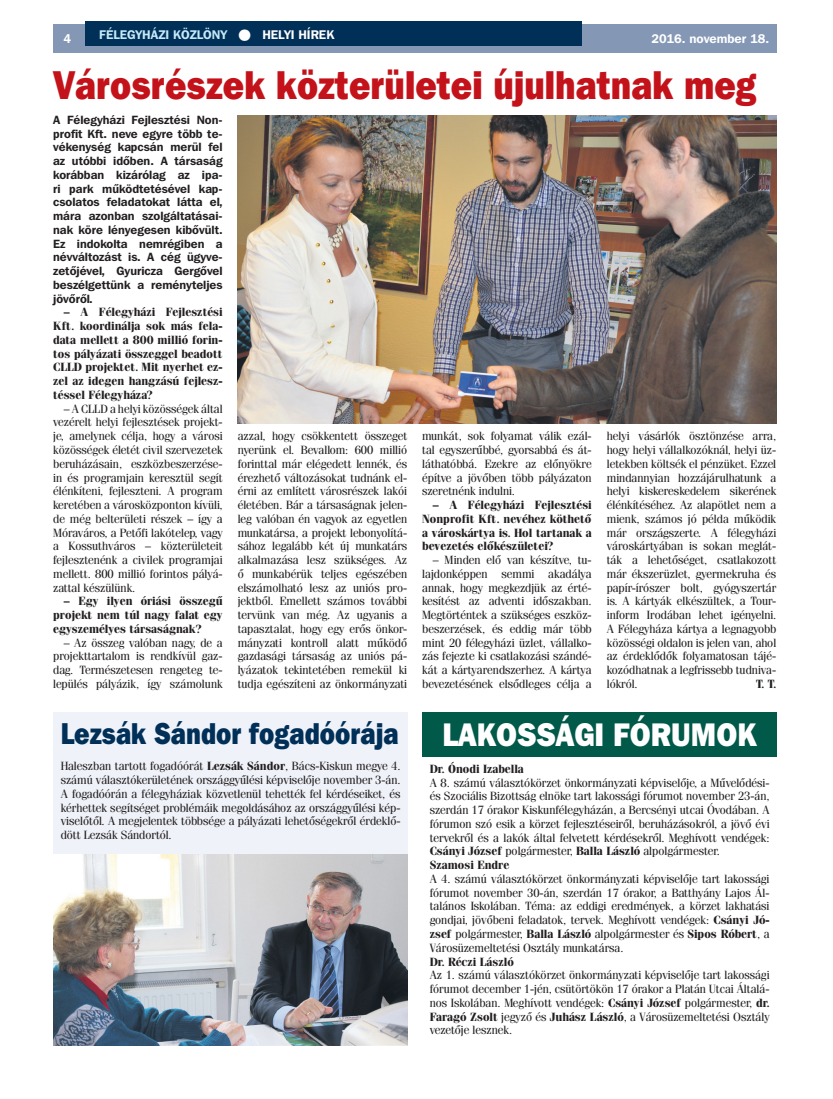
<style>
.page{position:relative;width:833px;height:1099px;background:#fff}
.page>*{position:absolute;margin:0;border:0;box-sizing:border-box;transform-origin:0 0}
.t1{font:40px "Franklin Gothic Hv PFL";color:#c4121a;scale:.87 1}
.t2{font:32.5px "Franklin Gothic Hv PFL";color:#fff;scale:.9 1}
.t3{font:30px "Franklin Gothic Hv PFL";color:#002f57;scale:.84 1}
.t4{font:700 12.5px "Franklin Gothic PFL";color:#c6eafa}
.t5{font:700 12.5px "Franklin Gothic PFL";color:#fff}
.t6{font:11.88px/13.8px "Fenice PFL";color:#231f20;text-align:justify}
.t7{font:700 11.88px/13.8px "Fenice PFL";color:#231f20;text-align:justify}
.t8{font:700 11.88px/13.8px "Franklin Gothic PFL";color:#231f20;text-align:justify}
.s1{color:#fff}
.s2{font-weight:700}
</style>
<div class="page">
<div style="left:53px;top:25px;width:723px;height:28px;background:#8498b6"></div>
<div style="left:85px;top:21px;width:496px;height:25px;background:#002f57"></div>
<img style="left:237px;top:115px;width:539px;height:308px">
<div style="left:54px;top:712px;width:353px;height:333px;background:#eff2f9"></div>
<img style="left:53px;top:854px;width:354px;height:191px">
<div style="left:422px;top:712px;width:354px;height:44px;background:#005949"></div>
<p class="t4" style="left:99px;top:26px;width:236px">FÉLEGYHÁZI KÖZLÖNY <span class="s1">● HELYI HÍREK</span></p>
<p class="t5" style="left:651px;top:31px;width:119px">2016. november 18.</p>
<p class="t5" style="left:64px;top:31px;width:9px">4</p>
<h1 class="t1" style="left:53px;top:59px;width:810px">Városrészek közterületei újulhatnak meg</h1>
<p class="t8" style="left:53px;top:112px;width:171px">A Félegyházi Fejlesztési Non&shy;profit Kft. neve egyre több te&shy;vékenység kapcsán merül fel az utóbbi időben. A társaság korábban kizárólag az ipa&shy;ri park működtetésével kap&shy;csolatos feladatokat látta el, mára azonban szolgáltatásai&shy;nak köre lényegesen kibővült.<br>Ez indokolta nemrégiben a névváltozást is. A cég ügyve&shy;zetőjével, Gyuricza Gergővel beszélgettünk a reményteljes jövőről.</p>
<p class="t7" style="left:53px;top:305px;width:171px;text-indent:11px">– A Félegyházi Fejlesztési Kft. koordinálja sok más fela&shy;data mellett a 800 millió forin&shy;tos pályázati összeggel beadott CLLD projektet. Mit nyerhet ez&shy;zel az idegen hangzású fejlesz&shy;téssel Félegyháza?</p>
<p class="t6" style="left:53px;top:401px;width:171px;text-indent:11px">– A CLLD a helyi közösségek által vezérelt helyi fejlesztések projekt&shy;je, amelynek célja, hogy a városi közösségek életét civil szervezetek beruházásain, eszközbeszerzése&shy;in és programjain keresztül segít élénkíteni, fejleszteni. A program keretében a városközponton kívüli, de még belterületi részek – így a Móraváros, a Petőfi lakótelep, vagy a Kossuthváros – közterületeit fejlesztenénk a civilek programjai mellett. 800 millió forintos pályá&shy;zattal készülünk.</p>
<p class="t7" style="left:53px;top:594px;width:171px;text-indent:11px">– Egy ilyen óriási összegű projekt nem túl nagy falat egy egyszemélyes társaságnak?</p>
<p class="t6" style="left:53px;top:635px;width:171px;text-indent:11px">– Az összeg valóban nagy, de a projekttartalom is rendkívül gaz&shy;dag. Természetesen rengeteg te&shy;lepülés pályázik, így számolunk</p>
<p class="t6" style="left:238px;top:429px;width:171px">azzal, hogy csökkentett összeget nyerünk el. Bevallom: 600 millió forinttal már elégedett lennék, és érezhető változásokat tudnánk el&shy;érni az említett városrészek lakói életében. Bár a társaságnak jelen&shy;leg valóban én vagyok az egyetlen munkatársa, a projekt lebonyolítá&shy;sához legalább két új munkatárs alkalmazása lesz szükséges. Az ő munkabérük teljes egészében elszámolható lesz az uniós pro&shy;jektből. Emellett számos további tervünk van még. Az ugyanis a tapasztalat, hogy egy erős önkor&shy;mányzati kontroll alatt működő gazdasági társaság az uniós pá&shy;lyázatok tekintetében remekül ki tudja egészíteni az önkormányzati</p>
<p class="t6" style="left:422px;top:429px;width:171px">munkát, sok folyamat válik ezál&shy;tal egyszerűbbé, gyorsabbá és át&shy;láthatóbbá. Ezekre az előnyökre építve a jövőben több pályázaton szeretnénk indulni.</p>
<p class="t6" style="left:607px;top:429px;width:171px">helyi vásárlók ösztönzése arra, hogy helyi vállalkozóknál, helyi üz&shy;letekben költsék el pénzüket. Ezzel mindannyian hozzájárulhatunk a helyi kiskereskedelem sikerének élénkítéséhez. Az alapötlet nem a mienk, számos jó példa működik már országszerte. A félegyházi városkártyában is sokan meglát&shy;ták a lehetőséget, csatlakozott már ékszerüzlet, gyermekruha és papír-írószer bolt, gyógyszertár is. A kártyák elkészültek, a Tour&shy;inform Irodában lehet igényelni.<br>A Félegyháza kártya a legnagyobb közösségi oldalon is jelen van, ahol az érdeklődők folyamatosan tájé&shy;kozódhatnak a legfrissebb tudniva&shy;lókról.</p>
<p class="t7" style="left:422px;top:498px;width:171px;text-indent:11px">– A Félegyházi Fejlesztési Nonprofit Kft. nevéhez köthető a városkártya is. Hol tartanak a bevezetés előkészületei?</p>
<p class="t6" style="left:422px;top:553px;width:171px;text-indent:11px">– Minden elő van készítve, tu&shy;lajdonképpen semmi akadálya annak, hogy megkezdjük az érté&shy;kesítést az adventi időszakban.<br>Megtörténtek a szükséges eszköz&shy;beszerzések, és eddig már több mint 20 félegyházi üzlet, vállalko&shy;zás fejezte ki csatlakozási szándé&shy;kát a kártyarendszerhez. A kártya bevezetésének elsődleges célja a</p>
<p class="t7" style="left:756px;top:676px;width:22px">T. T.</p>
<h2 class="t2" style="left:442px;top:713px;width:350px">LAKOSSÁGI FÓRUMOK</h2>
<h3 class="t3" style="left:61px;top:714px;width:404px">Lezsák Sándor fogadóórája</h3>
<p class="t6" style="left:61px;top:759px;width:341px">Haleszban tartott fogadóórát <span class="s2">Lezsák Sándor</span>, Bács-Kiskun megye 4. számú választókerületének országgyűlési képviselője november 3-án.<br>A fogadóórán a félegyháziak közvetlenül tehették fel kérdéseiket, és kérhettek segítséget problémáik megoldásához az országgyűlési kép&shy;viselőtől. A megjelentek többsége a pályázati lehetőségekről érdeklő&shy;dött Lezsák Sándortól.</p>
<p class="t7" style="left:430px;top:761px;width:96px">Dr. Ónodi Izabella</p>
<p class="t6" style="left:430px;top:775px;width:341px;text-align:left">A 8. számú választókörzet önkormányzati képviselője, a Művelődési&shy;és Szociális Bizottság elnöke tart lakossági fórumot november 23-án, szerdán 17 órakor Kiskunfélegyházán, a Bercsényi utcai Óvodában. A fórumon szó esik a körzet fejlesztéseiről, beruházásokról, a jövő évi tervekről és a lakók által felvetett kérdésekről. Meghívott vendégek:<br><span class="s2">Csányi József</span> polgármester, <span class="s2">Balla László</span> alpolgármester.<br><span class="s2">Szamosi Endre</span></p>
<p class="t6" style="left:430px;top:871px;width:341px">A 4. számú választókörzet önkormányzati képviselője tart lakossági fórumot november 30-án, szerdán 17 órakor, a Batthyány Lajos Ál&shy;talános Iskolában. Téma: az eddigi eredmények, a körzet lakhatási gondjai, jövőbeni feladatok, tervek. Meghívott vendégek: <span class="s2">Csányi Jó&shy;zsef</span> polgármester, <span class="s2">Balla László</span> alpolgármester és <span class="s2">Sipos Róbert</span>, a Városüzemeltetési Osztály munkatársa.</p>
<p class="t7" style="left:430px;top:954px;width:85px">Dr. Réczi László</p>
<p class="t6" style="left:430px;top:968px;width:341px">Az 1. számú választókörzet önkormányzati képviselője tart lakossági fórumot december 1-jén, csütörtökön 17 órakor a Platán Utcai Általá&shy;nos Iskolában. Meghívott vendégek: <span class="s2">Csányi József</span> polgármester, <span class="s2">dr.<br>Faragó Zsolt</span> jegyző és <span class="s2">Juhász László</span>, a Városüzemeltetési Osztály vezetője lesznek.</p>
</div>
